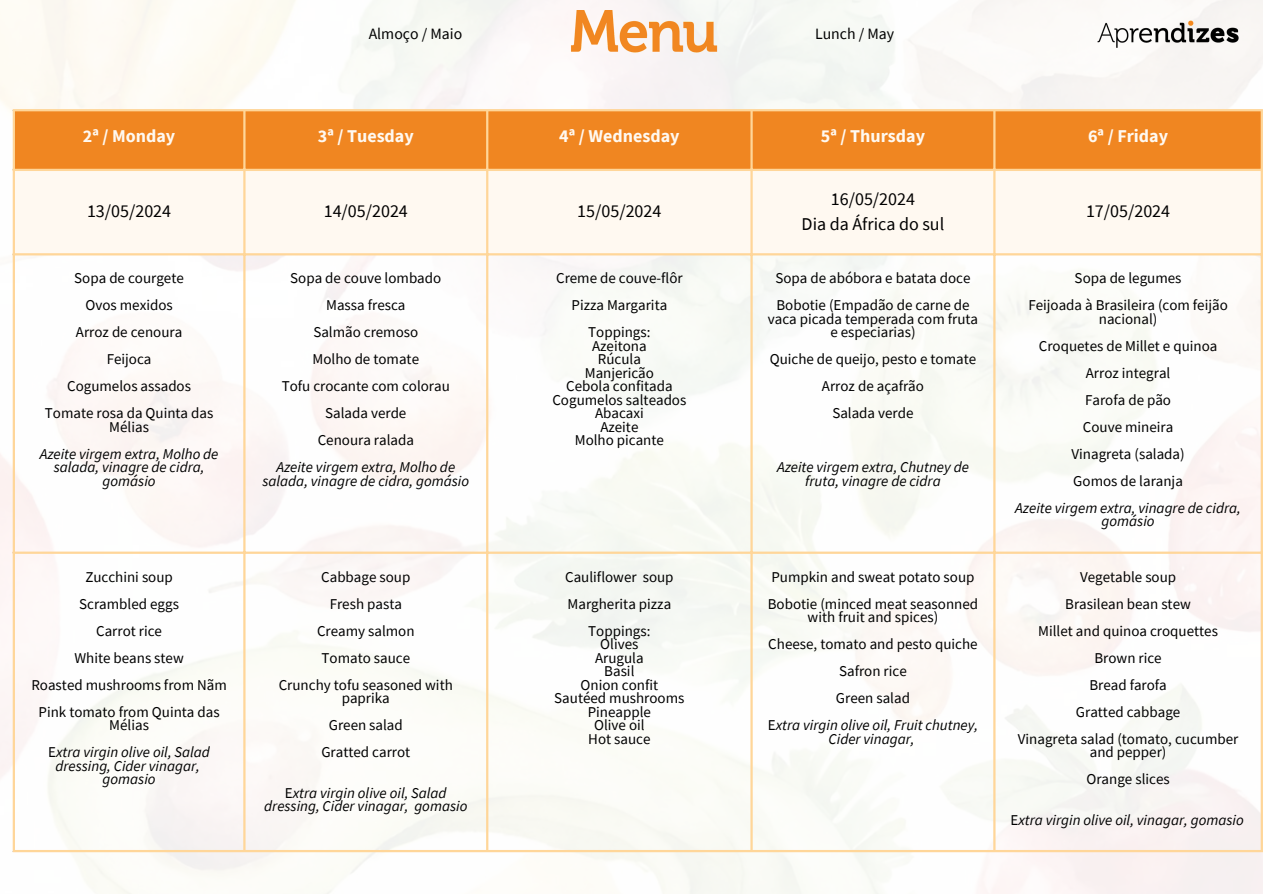
<style>
.page{position:relative;width:1263px;height:894px;background:#fff}
.page>*{position:absolute;margin:0;border:0;box-sizing:border-box;transform-origin:0 0}
.t1{font:18px "Source Sans Pro";color:#000}
.t2{font:700 18px "Source Sans Pro";color:#fff9f1}
.t3{font:15.75px "Source Sans Pro";color:#000}
.t4{font:15px/13.5px "Source Sans Pro";color:#000;text-align:center}
.t5{font:italic 15px/13.5px "Source Sans Pro";color:#000;text-align:center}
.s1{font-style:normal}
</style>
<div class="page">
<img style="left:0;top:0;width:1263px;height:893px">
<img style="left:1096px;top:15px;width:145px;height:37px">
<div style="left:15px;top:111px;width:1246px;height:58px;background:#f08621"></div>
<div style="left:15px;top:171px;width:1246px;height:82px;background:#fff9f1"></div>
<hr style="left:13px;top:111px;width:2px;height:738px;background:#ffd699">
<hr style="left:243px;top:111px;width:3px;height:738px;background:#ffd699">
<hr style="left:486px;top:111px;width:2px;height:738px;background:#ffd699">
<hr style="left:750px;top:111px;width:3px;height:738px;background:#ffd699">
<hr style="left:993px;top:111px;width:2px;height:738px;background:#ffd699">
<hr style="left:1261px;top:111px;width:2px;height:738px;background:#ffd699">
<hr style="left:13px;top:109px;width:1250px;height:2px;background:#ffd699">
<hr style="left:13px;top:169px;width:1250px;height:2px;background:#ffd699">
<hr style="left:13px;top:253px;width:1250px;height:2px;background:#ffd699">
<hr style="left:13px;top:551px;width:1250px;height:2px;background:#ffd699">
<hr style="left:13px;top:849px;width:1250px;height:3px;background:#ffd699">
<img style="left:570px;top:11px;width:147px;height:46px">
<p class="t3" style="left:369px;top:23px;width:95px">Almoço / Maio</p>
<p class="t3" style="left:815px;top:23px;width:81px">Lunch / May</p>
<p class="t2" style="left:83px;top:124px;width:94px">2ª / Monday</p>
<h1 class="t2" style="left:318px;top:124px;width:97px">3ª / Tuesday</h1>
<p class="t2" style="left:559px;top:124px;width:122px">4ª / Wednesday</p>
<p class="t2" style="left:821px;top:124px;width:106px">5ª / Thursday</p>
<p class="t2" style="left:1088px;top:124px;width:82px">6ª / Friday</p>
<p class="t1" style="left:87px;top:199px;width:86px">13/05/2024</p>
<p class="t1" style="left:324px;top:199px;width:86px">14/05/2024</p>
<p class="t1" style="left:577px;top:199px;width:86px">15/05/2024</p>
<p class="t4" style="left:74px;top:271px;width:111px">Sopa de courgete</p>
<p class="t4" style="left:85px;top:298px;width:89px">Ovos mexidos</p>
<p class="t4" style="left:76px;top:325px;width:108px">Arroz de cenoura</p>
<p class="t4" style="left:107px;top:352px;width:46px">Feijoca</p>
<p class="t4" style="left:67px;top:379px;width:125px">Cogumelos assados</p>
<p class="t4" style="left:45px;top:406px;width:170px">Tomate rosa da Quinta das<br>Mélias</p>
<p class="t5" style="left:40px;top:446px;width:180px">Azeite virgem extra, Molho de salada, vinagre de cidra, gomásio</p>
<p class="t4" style="left:85px;top:569px;width:89px">Zucchini soup</p>
<p class="t4" style="left:79px;top:596px;width:101px">Scrambled eggs</p>
<p class="t4" style="left:96px;top:623px;width:67px">Carrot rice</p>
<p class="t4" style="left:74px;top:650px;width:111px">White beans stew</p>
<p class="t4" style="left:31px;top:677px;width:197px">Roasted mushrooms from Nãm</p>
<p class="t4" style="left:39px;top:704px;width:183px">Pink tomato from Quinta das<br>Mélias</p>
<p class="t5" style="left:48px;top:745px;width:163px"><span class="s1">E</span>xtra virgin olive oil, Salad dressing, Cider vinagar, gomasio</p>
<p class="t4" style="left:290px;top:271px;width:153px">Sopa de couve lombado</p>
<p class="t4" style="left:326px;top:298px;width:81px">Massa fresca</p>
<p class="t4" style="left:313px;top:325px;width:106px">Salmão cremoso</p>
<p class="t4" style="left:312px;top:352px;width:108px">Molho de tomate</p>
<p class="t4" style="left:282px;top:379px;width:170px">Tofu crocante com colorau</p>
<p class="t4" style="left:325px;top:406px;width:83px">Salada verde</p>
<p class="t4" style="left:318px;top:433px;width:98px">Cenoura ralada</p>
<p class="t5" style="left:262px;top:460px;width:208px">Azeite virgem extra, Molho de salada, vinagre de cidra, gomásio</p>
<p class="t4" style="left:321px;top:569px;width:91px">Cabbage soup</p>
<p class="t4" style="left:330px;top:596px;width:74px">Fresh pasta</p>
<p class="t4" style="left:317px;top:623px;width:99px">Creamy salmon</p>
<p class="t4" style="left:321px;top:650px;width:90px">Tomato sauce</p>
<p class="t4" style="left:279px;top:677px;width:176px">Crunchy tofu seasoned with paprika</p>
<p class="t4" style="left:329px;top:718px;width:76px">Green salad</p>
<p class="t4" style="left:321px;top:745px;width:90px">Gratted carrot</p>
<p class="t5" style="left:264px;top:785px;width:205px"><span class="s1">E</span>xtra virgin olive oil, Salad dressing, Cider vinagar, gomasio</p>
<p class="t4" style="left:556px;top:271px;width:128px">Creme de couve-flôr</p>
<p class="t4" style="left:571px;top:298px;width:97px">Pizza Margarita</p>
<p class="t4" style="left:588px;top:325px;width:64px">Toppings:</p>
<p class="t4" style="left:592px;top:338px;width:56px">Azeitona</p>
<p class="t4" style="left:598px;top:352px;width:45px">Rúcula</p>
<p class="t4" style="left:585px;top:365px;width:71px">Manjericão</p>
<p class="t4" style="left:566px;top:379px;width:108px">Cebola confitada</p>
<p class="t4" style="left:552px;top:392px;width:135px">Cogumelos salteados</p>
<p class="t4" style="left:595px;top:406px;width:50px">Abacaxi</p>
<p class="t4" style="left:600px;top:419px;width:40px">Azeite</p>
<p class="t4" style="left:575px;top:433px;width:91px">Molho picante</p>
<p class="t4" style="left:565px;top:569px;width:110px">Cauliflower soup</p>
<p class="t4" style="left:568px;top:596px;width:105px">Margherita pizza</p>
<p class="t4" style="left:588px;top:623px;width:64px">Toppings:</p>
<p class="t4" style="left:600px;top:637px;width:40px">Olives</p>
<p class="t4" style="left:595px;top:650px;width:50px">Arugula</p>
<p class="t4" style="left:604px;top:664px;width:32px">Basil</p>
<p class="t4" style="left:581px;top:677px;width:79px">Onion confit</p>
<p class="t4" style="left:554px;top:691px;width:132px">Sautéed mushrooms</p>
<p class="t4" style="left:588px;top:704px;width:65px">Pineapple</p>
<p class="t4" style="left:594px;top:718px;width:52px">Olive oil</p>
<p class="t4" style="left:588px;top:731px;width:64px">Hot sauce</p>
<p class="t1" style="left:831px;top:187px;width:86px">16/05/2024</p>
<p class="t1" style="left:802px;top:212px;width:144px">Dia da África do sul</p>
<p class="t4" style="left:775px;top:271px;width:197px">Sopa de abóbora e batata doce</p>
<p class="t4" style="left:768px;top:298px;width:212px">Bobotie (Empadão de carne de vaca picada temperada com fruta e especiarias)</p>
<p class="t4" style="left:770px;top:352px;width:208px">Quiche de queijo, pesto e tomate</p>
<p class="t4" style="left:822px;top:379px;width:104px">Arroz de açafrão</p>
<p class="t4" style="left:832px;top:406px;width:83px">Salada verde</p>
<p class="t5" style="left:777px;top:460px;width:193px">Azeite virgem extra, Chutney de fruta, vinagre de cidra</p>
<p class="t4" style="left:771px;top:569px;width:205px">Pumpkin and sweat potato soup</p>
<p class="t4" style="left:768px;top:596px;width:212px">Bobotie (minced meat seasonned with fruit and spices)</p>
<p class="t4" style="left:768px;top:637px;width:211px">Cheese, tomato and pesto quiche</p>
<p class="t4" style="left:839px;top:664px;width:69px">Safron rice</p>
<p class="t4" style="left:836px;top:691px;width:76px">Green salad</p>
<p class="t5" style="left:768px;top:718px;width:212px"><span class="s1">E</span>xtra virgin olive oil, Fruit chutney,<br>Cider vinagar,</p>
<p class="t1" style="left:1086px;top:199px;width:86px">17/05/2024</p>
<p class="t4" style="left:1075px;top:271px;width:108px">Sopa de legumes</p>
<p class="t4" style="left:1028px;top:298px;width:201px">Feijoada à Brasileira (com feijão nacional)</p>
<p class="t4" style="left:1039px;top:338px;width:180px">Croquetes de Millet e quinoa</p>
<p class="t4" style="left:1086px;top:365px;width:86px">Arroz integral</p>
<p class="t4" style="left:1085px;top:392px;width:87px">Farofa de pão</p>
<p class="t4" style="left:1083px;top:419px;width:92px">Couve mineira</p>
<p class="t4" style="left:1071px;top:446px;width:115px">Vinagreta (salada)</p>
<p class="t4" style="left:1073px;top:473px;width:111px">Gomos de laranja</p>
<p class="t5" style="left:1015px;top:500px;width:227px">Azeite virgem extra, vinagre de cidra, gomásio</p>
<p class="t4" style="left:1080px;top:569px;width:98px">Vegetable soup</p>
<p class="t4" style="left:1065px;top:596px;width:127px">Brasilean bean stew</p>
<p class="t4" style="left:1038px;top:623px;width:181px">Millet and quinoa croquettes</p>
<p class="t4" style="left:1094px;top:650px;width:69px">Brown rice</p>
<p class="t4" style="left:1089px;top:677px;width:79px">Bread farofa</p>
<p class="t4" style="left:1076px;top:704px;width:106px">Gratted cabbage</p>
<p class="t4" style="left:1018px;top:731px;width:222px">Vinagreta salad (tomato, cucumber and pepper)</p>
<p class="t4" style="left:1086px;top:772px;width:85px">Orange slices</p>
<p class="t5" style="left:1011px;top:812px;width:235px"><span class="s1">E</span>xtra virgin olive oil, vinagar, gomasio</p>
</div>
